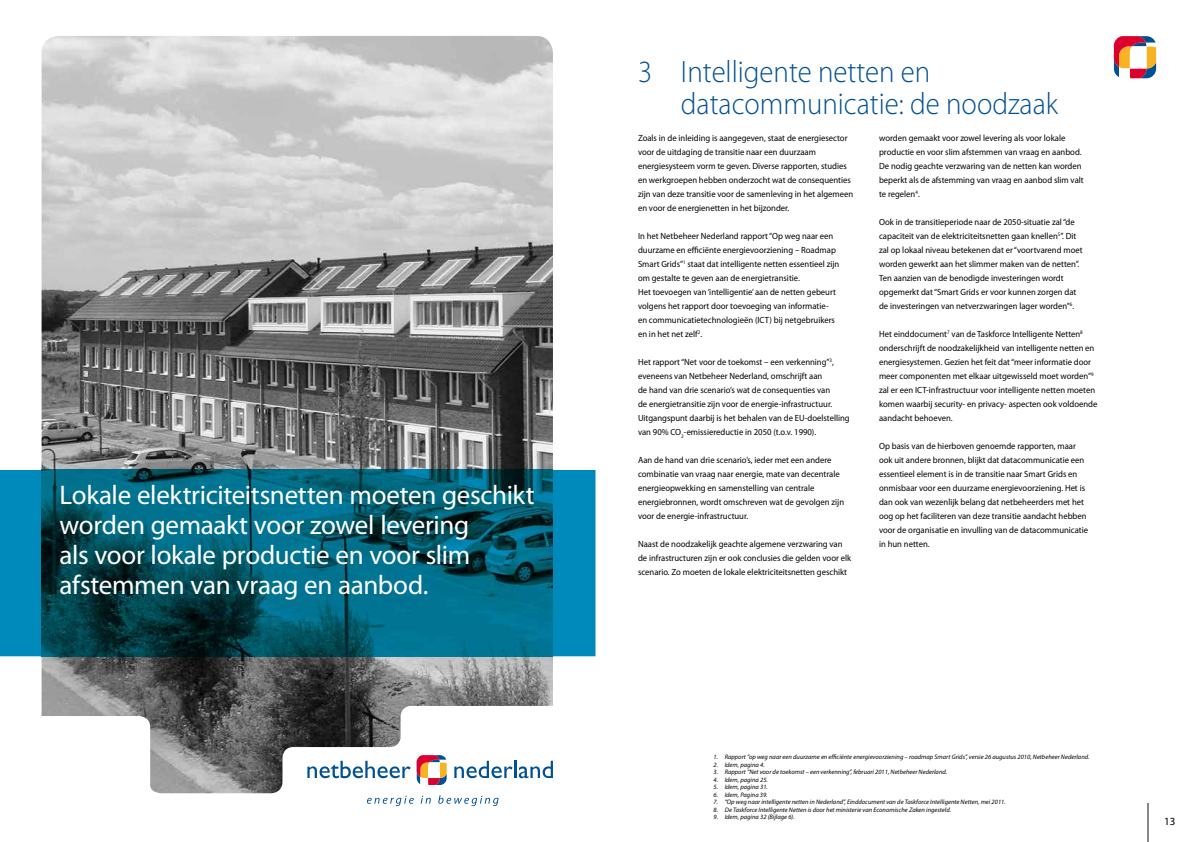
<style>
.page{position:relative;width:1191px;height:842px;background:#fff}
.page>*{position:absolute;margin:0;border:0;box-sizing:border-box;transform-origin:0 0}
.t1{font:300 31px/31.2px "Myriad Pro";color:#005192;scale:.93 1}
.t2{font:27px/30px "Myriad Pro";letter-spacing:-.01em;color:#fff}
.t3{font:11px "Myriad Pro";color:#000}
.t4{font:9px/14px "Myriad Pro";color:#000;scale:.96 1}
.t5{font:italic 6.5px "Myriad Pro";color:#000}
</style>
<div class="page">
<hr style="left:1147px;top:803px;width:1px;height:39px;background:#87888a">
<svg style="left:1113px;top:36px;width:43px;height:42px"></svg>
<img style="left:42px;top:36px;width:511px;height:670px">
<div style="left:0;top:470px;width:595px;height:186px;background:#0089bb"></div>
<img style="left:42px;top:470px;width:511px;height:186px">
<svg style="left:41px;top:706px;width:512px;height:101px"></svg>
<svg style="left:417px;top:755px;width:30px;height:30px"></svg>
<svg style="left:307px;top:761px;width:104px;height:17px"></svg>
<svg style="left:454px;top:761px;width:99px;height:17px"></svg>
<svg style="left:367px;top:796px;width:47px;height:10px"></svg>
<svg style="left:421px;top:796px;width:10px;height:8px"></svg>
<svg style="left:438px;top:795px;width:60px;height:11px"></svg>
<h2 class="t2" style="left:60px;top:480px;width:476px">Lokale elektriciteitsnetten moeten geschikt worden gemaakt voor zowel levering<br>als voor lokale productie en voor slim afstemmen van vraag en aanbod.</h2>
<h1 class="t1" style="left:681px;top:57px;width:407px;text-indent:-43px">3 Intelligente netten en datacommunicatie: de noodzaak</h1>
<p class="t4" style="left:638px;top:131px;width:226px">Zoals in de inleiding is aangegeven, staat de energiesector voor de uitdaging de transitie naar een duurzaam energiesysteem vorm te geven. Diverse rapporten, studies en werkgroepen hebben onderzocht wat de consequenties zijn van deze transitie voor de samenleving in het algemeen en voor de energienetten in het bijzonder.</p>
<p class="t4" style="left:638px;top:229px;width:211px">In het Netbeheer Nederland rapport “Op weg naar een duurzame en efficiënte energievoorziening – Roadmap Smart Grids”<sup>1</sup> staat dat intelligente netten essentieel zijn om gestalte te geven aan de energietransitie.<br>Het toevoegen van ‘intelligentie’ aan de netten gebeurt volgens het rapport door toevoeging van informatie&shy;en communicatietechnologieën (ICT) bij netgebruikers en in het net zelf<sup>2</sup>.</p>
<p class="t4" style="left:638px;top:355px;width:222px">Het rapport “Net voor de toekomst – een verkenning”<sup>3</sup>, eveneens van Netbeheer Nederland, omschrijft aan<br>de hand van drie scenario’s wat de consequenties van<br>de energietransitie zijn voor de energie-infrastructuur.<br>Uitgangspunt daarbij is het behalen van de EU-doelstelling van 90% CO<sub>2</sub>-emissiereductie in 2050 (t.o.v. 1990).</p>
<p class="t4" style="left:638px;top:453px;width:216px">Aan de hand van drie scenario’s, ieder met een andere combinatie van vraag naar energie, mate van decentrale energieopwekking en samenstelling van centrale energiebronnen, wordt omschreven wat de gevolgen zijn voor de energie-infrastructuur.</p>
<p class="t4" style="left:638px;top:537px;width:223px">Naast de noodzakelijk geachte algemene verzwaring van de infrastructuren zijn er ook conclusies die gelden voor elk scenario. Zo moeten de lokale elektriciteitsnetten geschikt</p>
<p class="t4" style="left:879px;top:131px;width:215px">worden gemaakt voor zowel levering als voor lokale productie en voor slim afstemmen van vraag en aanbod.<br>De nodig geachte verzwaring van de netten kan worden beperkt als de afstemming van vraag en aanbod slim valt te regelen<sup>4</sup>.</p>
<p class="t4" style="left:879px;top:215px;width:213px">Ook in de transitieperiode naar de 2050-situatie zal “de capaciteit van de elektriciteitsnetten gaan knellen<sup>5</sup>”. Dit zal op lokaal niveau betekenen dat er “voortvarend moet worden gewerkt aan het slimmer maken van de netten”.<br>Ten aanzien van de benodigde investeringen wordt opgemerkt dat “Smart Grids er voor kunnen zorgen dat de investeringen van netverzwaringen lager worden”<sup>6</sup>.</p>
<p class="t4" style="left:879px;top:327px;width:229px">Het einddocument<sup>7</sup> van de Taskforce Intelligente Netten<sup>8 </sup>onderschrijft de noodzakelijkheid van intelligente netten en energiesystemen. Gezien het feit dat “meer informatie door meer componenten met elkaar uitgewisseld moet worden”<sup>9 </sup>zal er een ICT-infrastructuur voor intelligente netten moeten komen waarbij security- en privacy- aspecten ook voldoende aandacht behoeven.</p>
<p class="t4" style="left:879px;top:439px;width:219px">Op basis van de hierboven genoemde rapporten, maar ook uit andere bronnen, blijkt dat datacommunicatie een essentieel element is in de transitie naar Smart Grids en onmisbaar voor een duurzame energievoorziening. Het is dan ook van wezenlijk belang dat netbeheerders met het oog op het faciliteren van deze transitie aandacht hebben voor de organisatie en invulling van de datacommunicatie in hun netten.</p>
<p class="t5" style="left:713px;top:754px;width:377px">1. Rapport “op weg naar een duurzame en efficiënte energievoorziening – roadmap Smart Grids”, versie 26 augustus 2010, Netbeheer Nederland.</p>
<p class="t5" style="left:713px;top:761px;width:53px">2. Idem, pagina 4.</p>
<p class="t5" style="left:713px;top:769px;width:235px">3. Rapport “Net voor de toekomst – een verkenning”, februari 2011, Netbeheer Nederland.</p>
<p class="t5" style="left:713px;top:776px;width:56px">4. Idem, pagina 25.</p>
<p class="t5" style="left:713px;top:784px;width:56px">5. Idem, pagina 31.</p>
<p class="t5" style="left:713px;top:791px;width:56px">6. Idem, Pagina 39.</p>
<p class="t5" style="left:713px;top:799px;width:294px">7. “Op weg naar intelligente netten in Nederland”, Einddocument van de Taskforce Intelligente Netten, mei 2011.</p>
<p class="t5" style="left:713px;top:806px;width:239px">8. De Taskforce Intelligente Netten is door het ministerie van Economische Zaken ingesteld.</p>
<p class="t5" style="left:713px;top:814px;width:83px">9. Idem, pagina 32 (Bijlage 6).</p>
<p class="t3" style="left:1164px;top:815px;width:13px">13</p>
</div>
